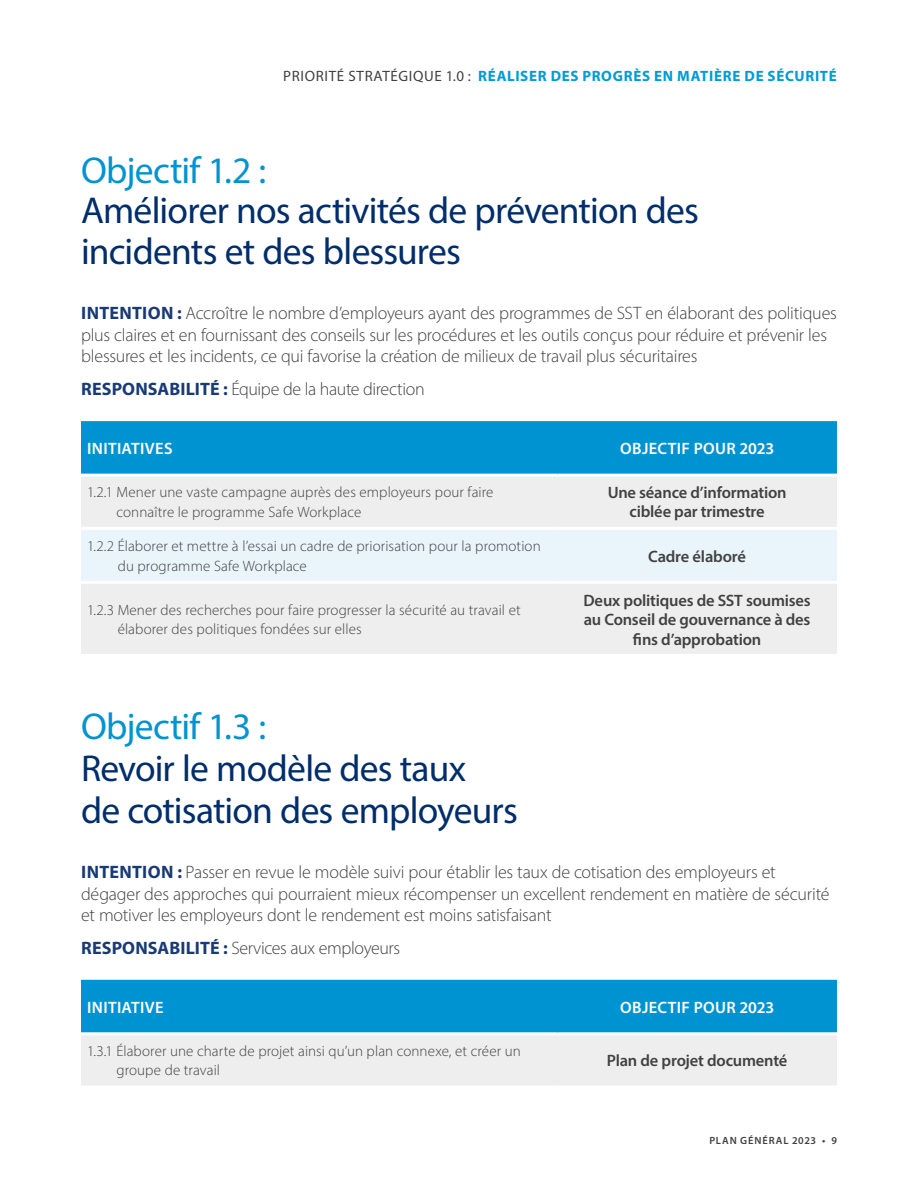
<style>
.page{position:relative;width:918px;height:1188px;background:#fff}
.page>*{position:absolute;margin:0;border:0;box-sizing:border-box;transform-origin:0 0}
._1_1_Heading{font:37.5px/40.5px "Myriad Pro";letter-spacing:-.02em;color:#002d6b}
._1_2_Heading__Intent{font:300 18px/21.6px "Myriad Pro";letter-spacing:-.015em;color:#414142}
._1_2_Heading__Accoun{font:300 18px "Myriad Pro";letter-spacing:-.025em;color:#414142}
._2_2_Table_Body_Text{font:600 16.5px/19.5px "Myriad Pro";letter-spacing:-.01em;color:#414142;text-align:center}
._1_0_Tables_Heading{font:600 16.5px "Myriad Pro";letter-spacing:.02em;color:#fff}
._2_0_Tables_Body_Tex{font:300 15px/19.5px "Myriad Pro";letter-spacing:.005em;color:#414142}
.t1{font:15px "Myriad Pro";letter-spacing:.035em;color:#414142}
.t2{font:700 15px "Myriad Pro";letter-spacing:.21em;color:#009bd5}
.t3{font:600 10.5px "Myriad Pro";letter-spacing:.085em;color:#414142}
.s1{font-weight:700;color:#009bd5}
.s2{color:#0093d1}
.s3{font-weight:700;color:#193a75}
</style>
<div class="page">
<div style="left:81px;top:421px;width:756px;height:53px;background:#0093d1"></div>
<div style="left:81px;top:477px;width:756px;height:177px;background:#eeeeef"></div>
<div style="left:81px;top:530px;width:756px;height:51px;background:#e9f4fb"></div>
<hr style="left:81px;top:527px;width:476px;height:3px;background:#fff">
<hr style="left:557px;top:527px;width:280px;height:3px;background:#fff">
<hr style="left:81px;top:581px;width:476px;height:3px;background:#fff">
<hr style="left:557px;top:581px;width:280px;height:3px;background:#fff">
<svg style="left:81px;top:980px;width:756px;height:106px;background:#75c0df"></svg>
<hr style="left:81px;top:1032px;width:476px;height:3px;background:#fff">
<hr style="left:557px;top:1032px;width:280px;height:3px;background:#fff">
<p class="t1" style="left:283px;top:67px;width:17px">Priorit</p>
<p class="t1" style="left:337px;top:67px;width:21px">é strat</p>
<p class="t1" style="left:391px;top:67px;width:107px">égique 1.0 : <span class="s1">RÉALISER</span></p>
<p class="t2" style="left:551px;top:66px;width:10px">DES</p>
<p class="t2" style="left:583px;top:66px;width:11px">PROGR</p>
<p class="t2" style="left:633px;top:66px;width:54px">ÈSEN MATI</p>
<p class="t2" style="left:714px;top:66px;width:64px">ÈREDESÉCURITÉ</p>
<p class="_1_1_Heading" style="left:81px;top:150px;width:620px"><span class="s2">Objectif 1.2 :<br></span>Améliorer nos activités de prévention des incidents et des blessures</p>
<p class="_1_2_Heading__Intent" style="left:81px;top:302px;width:757px"><span class="s3">INTENTION :</span> Accroître le nombre d’employeurs ayant des programmes de SST en élaborant des politiques plus claires et en fournissant des conseils sur les procédures et les outils conçus pour réduire et prévenir les blessures et les incidents, ce qui favorise la création de milieux de travail plus sécuritaires</p>
<p class="_1_2_Heading__Accoun" style="left:81px;top:378px;width:345px"><span class="s3">RESPONSABILITÉ :</span> Équipe de la haute direction</p>
<p class="_1_0_Tables_Heading" style="left:87px;top:438px;width:87px">INITIATIVES</p>
<p class="_1_0_Tables_Heading" style="left:620px;top:438px;width:156px">OBJECTIF POUR 2023</p>
<p class="_2_0_Tables_Body_Tex" style="left:117px;top:482px;width:378px;text-indent:-30px">1.2.1 Mener une vaste campagne auprès des employeurs pour faire connaître le programme Safe Workplace</p>
<p class="_2_2_Table_Body_Text" style="left:608px;top:482px;width:180px">Une séance d’information</p>
<p class="_2_2_Table_Body_Text" style="left:630px;top:502px;width:137px">ciblée par trimestre</p>
<p class="_2_0_Tables_Body_Tex" style="left:118px;top:536px;width:424px;text-indent:-31px">1.2.2 Élaborer et mettre à l’essai un cadre de priorisation pour la promotion du programme Safe Workplace</p>
<p class="_2_2_Table_Body_Text" style="left:648px;top:546px;width:99px">Cadre élaboré</p>
<p class="_2_0_Tables_Body_Tex" style="left:118px;top:600px;width:404px;text-indent:-31px">1.2.3 Mener des recherches pour faire progresser la sécurité au travail et élaborer des politiques fondées sur elles</p>
<p class="_2_2_Table_Body_Text" style="left:584px;top:590px;width:229px">Deux politiques de SST soumises au Conseil de gouvernance à des fins d’approbation</p>
<p class="_1_1_Heading" style="left:81px;top:704px;width:439px;line-height:42px"><span class="s2">Objectif 1.3 :<br></span>Revoir le modèle des taux<br>de cotisation des employeurs</p>
<p class="_1_2_Heading__Intent" style="left:81px;top:861px;width:750px"><span class="s3">INTENTION :</span> Passer en revue le modèle suivi pour établir les taux de cotisation des employeurs et dégager des approches qui pourraient mieux récompenser un excellent rendement en matière de sécurité et motiver les employeurs dont le rendement est moins satisfaisant</p>
<p class="_1_2_Heading__Accoun" style="left:81px;top:937px;width:321px"><span class="s3">RESPONSABILITÉ :</span> Services aux employeurs</p>
<p class="_1_0_Tables_Heading" style="left:87px;top:997px;width:78px">INITIATIVE</p>
<p class="_1_0_Tables_Heading" style="left:620px;top:997px;width:156px">OBJECTIF POUR 2023</p>
<p class="_2_0_Tables_Body_Tex" style="left:117px;top:1041px;width:406px;text-indent:-30px">1.3.1 Élaborer une charte de projet ainsi qu’un plan connexe, et créer un groupe de travail</p>
<p class="_2_2_Table_Body_Text" style="left:607px;top:1051px;width:182px">Plan de projet documenté</p>
<p class="t3" style="left:709px;top:1134px;width:129px">PLAN GÉNÉRAL 2023 • 9</p>
</div>
